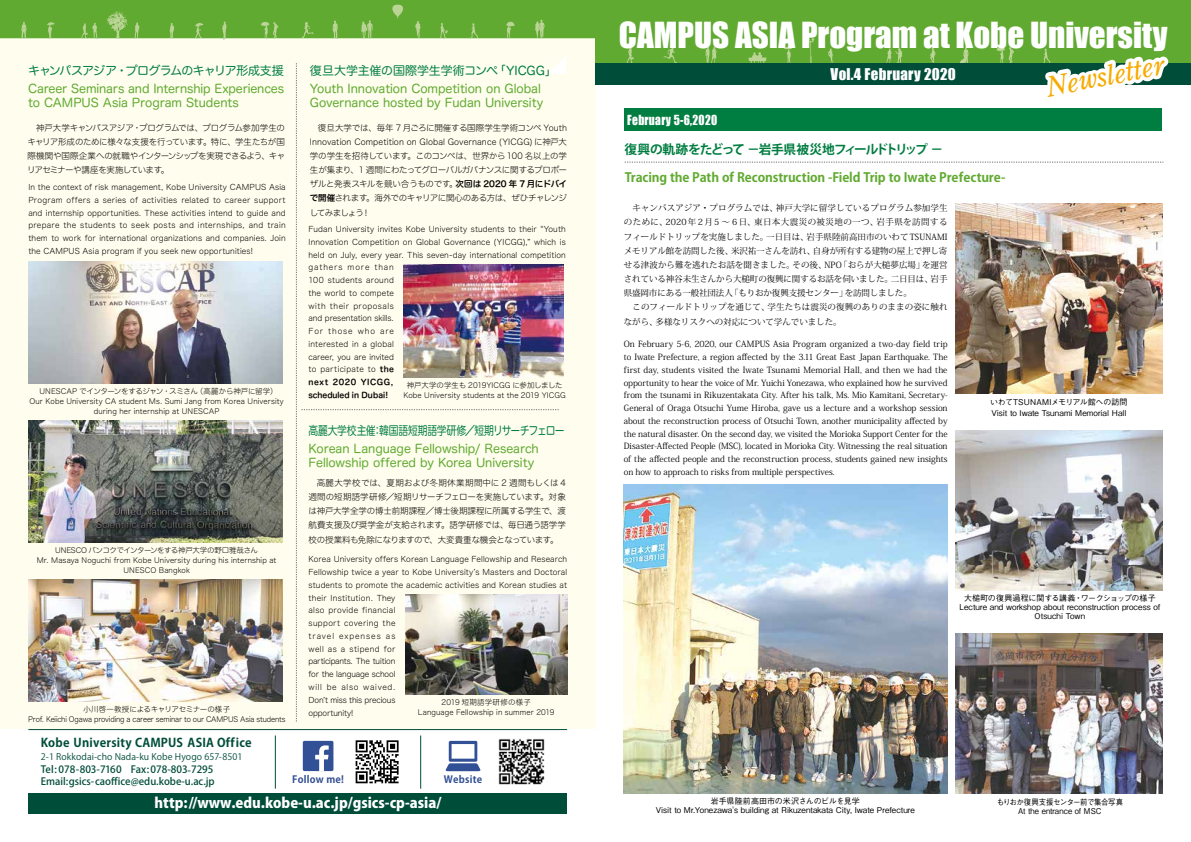
<style>
.page{position:relative;width:1191px;height:842px;background:#fff}
.page>*{position:absolute;margin:0;border:0;box-sizing:border-box;transform-origin:0 0}
.t1{font:33px "Impact";color:#fff}
.t2{font:italic 27.6px "Century Old Style Std";color:#f7ab00}
.t3{font:14.9px "Impact";letter-spacing:.02em;color:#fff}
.t4{font:800 14.2px "Koz Go Pro";color:#fff}
.t5{font:700 12.8px "Koz Go Pro";letter-spacing:-.01em;color:#61aa31}
.t6{font:700 12.8px "Koz Go Pro";letter-spacing:-.09em;color:#007d41}
.t7{font:12.8px "Impact";letter-spacing:.025em;color:#fff;scale:.9 1}
.t8{font:12px/14px "Hira Maru Std W4";letter-spacing:-.005em;color:#61aa31}
.t9{font:700 12px "Koz Go Pro";letter-spacing:.02em;color:#004d39}
.t10{font:12px "Hira Maru Std W4";letter-spacing:-.03em;color:#007d41;scale:.82 1}
.t11{font:12px "Hira Maru Std W4";letter-spacing:-.065em;color:#007d41}
.t12{font:12px "Hira Maru Std W4";letter-spacing:-.005em;color:#007d41}
.t13{font:500 10px/12px "Koz Go Pro";color:#004d39}
.t14{font:700 10px "Koz Go Pro";letter-spacing:.02em;color:#325095}
.t15{font:9px "Koz Go Pro";letter-spacing:.01em;color:#004d39}
.t16{font:8.5px/12.8px "Koz Min Pro";color:#000;text-align:justify}
.t17{font:8.5px/14.2px "Hira Maru Std W2";letter-spacing:-.05em;color:#000;text-align:justify}
.t18{font:8px/12.8px "Hira Maru Std W2";letter-spacing:.015em;color:#000}
.t19{font:500 8px/9px "Gothic BBB Pro";color:#000;text-align:center}
.t20{font:500 8px/9px "Gothic BBB Pro";color:#000;text-align:center;scale:.93 1}
.t21{font:8px/12.8px "Hira Maru Std W6";letter-spacing:.015em;color:#000}
.t22{font:7.5px/10px "Hira Maru Std W2";letter-spacing:.01em;color:#000;text-align:center}
.t23{font:7.5px "Hira Maru Std W2";letter-spacing:-.015em;color:#000}
.t24{font:7.5px "Hira Maru Std W2";letter-spacing:-.02em;color:#000}
.s1{font-family:"Hira Maru Std W6"}
</style>
<div class="page">
<div style="left:0;top:0;width:595px;height:729px;background:#fffeee"></div>
<div style="left:595px;top:0;width:596px;height:63px;background:#61aa31"></div>
<svg style="left:663px;top:46px;width:14px;height:17px"></svg>
<svg style="left:784px;top:46px;width:8px;height:17px"></svg>
<svg style="left:705px;top:47px;width:11px;height:16px"></svg>
<svg style="left:748px;top:52px;width:18px;height:11px"></svg>
<svg style="left:828px;top:48px;width:5px;height:15px"></svg>
<svg style="left:885px;top:48px;width:17px;height:15px"></svg>
<svg style="left:806px;top:38px;width:8px;height:25px"></svg>
<svg style="left:930px;top:48px;width:5px;height:15px"></svg>
<svg style="left:956px;top:47px;width:12px;height:16px"></svg>
<svg style="left:996px;top:47px;width:18px;height:16px"></svg>
<svg style="left:626px;top:47px;width:8px;height:16px"></svg>
<svg style="left:0;top:0;width:595px;height:40px;background:#6caf3e"></svg>
<div style="left:29px;top:793px;width:538px;height:20px;background:#004d39"></div>
<svg style="left:356px;top:740px;width:42px;height:43px"></svg>
<img style="left:498px;top:739px;width:47px;height:46px">
<div style="left:303px;top:741px;width:30px;height:30px;background:#325095;border-radius:2px"></div>
<svg style="left:315px;top:745px;width:14px;height:26px"></svg>
<svg style="left:445px;top:741px;width:36px;height:30px"></svg>
<hr style="left:420px;top:735px;width:1px;height:54px;background:#004d39">
<hr style="left:275px;top:735px;width:1px;height:54px;background:#004d39">
<div style="left:595px;top:63px;width:596px;height:22px;background:#004d39"></div>
<svg style="left:1039px;top:0;width:134px;height:315px"></svg>
<div style="left:624px;top:108px;width:538px;height:23px;background:#007d41"></div>
<hr style="left:28px;top:729px;width:539px;height:1px;background:#004d39">
<svg style="left:624px;top:162px;width:539px;height:1px"></svg>
<img style="left:29px;top:420px;width:254px;height:122px">
<img style="left:29px;top:262px;width:254px;height:122px">
<img style="left:28px;top:579px;width:254px;height:122px">
<img style="left:296px;top:57px;width:270px;height:665px">
<img style="left:955px;top:204px;width:207px;height:190px">
<img style="left:955px;top:430px;width:207px;height:160px">
<img style="left:955px;top:634px;width:207px;height:160px">
<img style="left:624px;top:485px;width:323px;height:309px">
<h3 class="t11" style="left:28px;top:62px;width:257px">キャンパスアジア・プログラムのキャリア形成支援</h3>
<h3 class="t8" style="left:28px;top:82px;width:257px">Career Seminars and Internship Experiences to CAMPUS Asia Program Students</h3>
<h3 class="t12" style="left:310px;top:62px;width:248px">復旦大学主催の国際学生学術コンペ「YICGG」</h3>
<h3 class="t8" style="left:310px;top:82px;width:235px">Youth Innovation Competition on Global<br>Governance hosted by Fudan University</h3>
<p class="t17" style="left:27px;top:120px;width:259px;text-indent:9px">神戸大学キャンパスアジア・プログラムでは、プログラム参加学生のキャリア形成のために様々な支援を行っています。特に、学生たちが国際機関や国際企業への就職やインターンシップを実現できるよう、キャリアセミナーや講座を実施しています。</p>
<p class="t17" style="left:310px;top:120px;width:259px;text-indent:8px">復旦大学では、毎年 7 月ごろに開催する国際学生学術コンペ Youth Innovation Competition on Global Governance (YICGG) に神戸大学の学生を招待しています。このコンペは、世界から100 名以上の学生が集まり、1 週間にわたってグローバルガバナンスに関するプロポーザルと発表スキルを競い合うものです。<span class="s1">次回は 2020 年 7 月にドバイで開催</span>されます。海外でのキャリアに関心のある方は、ぜひチャレンジしてみましょう！</p>
<p class="t18" style="left:28px;top:181px;width:259px;text-align:justify">In the context of risk management, Kobe University CAMPUS Asia Program offers a series of activities related to career support and internship opportunities. These activities intend to guide and prepare the students to seek posts and internships, and train them to work for international organizations and companies. Join the CAMPUS Asia program if you seek new opportunities!</p>
<p class="t18" style="left:308px;top:222px;width:259px">Fudan University invites Kobe University students to their “Youth<br>Innovation Competition on Global Governance (YICGG),” which is held on July, every year. This seven-day international competition gathers more than<br>100 students around<br>the world to compete<br>with their proposals<br>and presentation skills.<br>For those who are<br>interested in a global<br>career, you are invited<br>to participate to <span class="s1">the</span></p>
<p class="t21" style="left:308px;top:376px;width:86px">next 2020 YICGG, scheduled in Dubai!</p>
<p class="t22" style="left:29px;top:387px;width:256px">UNESCAP でインターンをするジャン・スミさん（高麗から神戸に留学）<br>Our Kobe University CA student Ms. Sumi Jang from Korea University during her internship at UNESCAP</p>
<p class="t22" style="left:403px;top:380px;width:164px">神戸大学の学生も 2019YICGG に参加しました<br>Kobe University students at the 2019 YICGG</p>
<h3 class="t10" style="left:308px;top:421px;width:314px">高麗大学校主催：韓国語短期語学研修／短期リサーチフェロー</h3>
<h3 class="t8" style="left:308px;top:441px;width:232px">Korean Language Fellowship/ Research<br>Fellowship offered by Korea University</h3>
<p class="t22" style="left:37px;top:545px;width:241px">UNESCO バンコクでインターンをする神戸大学の野口雅哉さん<br>Mr. Masaya Noguchi from Kobe University during his internship at<br>UNESCO Bangkok</p>
<p class="t24" style="left:84px;top:703px;width:148px">小川啓一教授によるキャリアセミナーの様子</p>
<p class="t23" style="left:28px;top:713px;width:259px">Prof. Keiichi Ogawa providing a career seminar to our CAMPUS Asia students</p>
<p class="t17" style="left:308px;top:475px;width:259px;text-indent:8px">高麗大学校では、夏期および冬期休業期間中に 2 週間もしくは 4週間の短期語学研修／短期リサーチフェローを実施しています。対象は神戸大学全学の博士前期課程／博士後期課程に所属する学生で、渡航費支援及び奨学金が支給されます。語学研修では、毎日通う語学学校の授業料も免除になりますので、大変貴重な機会となっています。</p>
<p class="t18" style="left:308px;top:553px;width:260px">Korea University offers Korean Language Fellowship and Research<br>Fellowship twice a year to Kobe University’s Masters and Doctoral students to promote the academic activities and Korean studies at their Institution. They<br>also provide financial<br>support covering the<br>travel expenses as<br>well as a stipend for<br>participants. The tuition<br>for the language school<br>will be also waived.<br>Don’t miss this precious<br>opportunity!</p>
<p class="t22" style="left:441px;top:697px;width:91px">2019 短期語学研修の様子</p>
<p class="t22" style="left:418px;top:707px;width:138px">Language Fellowship in summer 2019</p>
<h3 class="t9" style="left:41px;top:735px;width:212px">Kobe University CAMPUS ASIA Office</h3>
<p class="t15" style="left:41px;top:751px;width:203px">2-1 Rokkodai-cho Nada-ku Kobe Hyogo 657-8501</p>
<p class="t13" style="left:41px;top:764px;width:175px">Tel: 078-803-7160 Fax: 078-803-7295<br>Email: gsics-caoffice@edu.kobe-u.ac.jp</p>
<h3 class="t4" style="left:155px;top:793px;width:288px">http://www.edu.kobe-u.ac.jp/gsics-cp-asia/</h3>
<p class="t14" style="left:292px;top:772px;width:53px">Follow me!</p>
<p class="t14" style="left:444px;top:772px;width:40px">Website</p>
<h1 class="t1" style="left:619px;top:9px;width:550px">CAMPUS ASIA Program at Kobe University</h1>
<h3 class="t7" style="left:627px;top:110px;width:101px">February 5-6,2020</h3>
<h3 class="t3" style="left:830px;top:63px;width:127px">Vol.4 February 2020</h3>
<h2 class="t2" style="left:1043px;top:70px;width:121px;rotate:-11deg">Newsletter</h2>
<h3 class="t6" style="left:624px;top:141px;width:320px">復興の軌跡をたどって －岩手県被災地フィールドトリップ －</h3>
<h3 class="t5" style="left:624px;top:169px;width:382px">Tracing the Path of Reconstruction -Field Trip to Iwate Prefecture-</h3>
<p class="t16" style="left:624px;top:201px;width:325px;line-height:14.2px;text-align:left;text-indent:9px">キャンパスアジア・プログラムでは、神戸大学に留学しているプログラム参加学生のために、2020年2月5 ～ 6日、東日本大震災の被災地の一つ、岩手県を訪問するフィールドトリップを実施しました。一日目は、岩手県陸前高田市のいわて TSUNAMIメモリアル館を訪問した後、米沢祐一さんを訪れ、自身が所有する建物の屋上で押し寄せる津波から難を逃れたお話を聞きました。その後、NPO「おらが大槌夢広場」を運営されている神谷未生さんから大槌町の復興に関するお話を伺いました。二日目は、岩手県盛岡市にある一般社団法人「もりおか復興支援センター」を訪問しました。<br>　このフィールドトリップを通じて、学生たちは震災の復興のありのままの姿に触れながら、多様なリスクへの対応について学んでいました。</p>
<p class="t16" style="left:624px;top:337px;width:325px">On February 5-6, 2020, our CAMPUS Asia Program organized a two-day field trip to Iwate Prefecture, a region affected by the 3.11 Great East Japan Earthquake. The first day, students visited the Iwate Tsunami Memorial Hall, and then we had the opportunity to hear the voice of Mr. Yuichi Yonezawa, who explained how he survived from the tsunami in Rikuzentakata City. After his talk, Ms. Mio Kamitani, Secretary-General of Oraga Otsuchi Yume Hiroba, gave us a lecture and a workshop session about the reconstruction process of Otsuchi Town, another municipality affected by the natural disaster. On the second day, we visited the Morioka Support Center for the Disaster-Affected People (MSC), located in Morioka City. Witnessing the real situation of the affected people and the reconstruction process, students gained new insights on how to approach to risks from multiple perspectives.</p>
<p class="t19" style="left:990px;top:395px;width:139px;line-height:11px;text-align:left">いわてTSUNAMIメモリアル館への訪問<br>Visit to Iwate Tsunami Memorial Hall</p>
<p class="t19" style="left:959px;top:593px;width:202px">大槌町の復興過程に関する講義・ワークショップの様子<br>Lecture and workshop about reconstruction process of<br>Otsuchi Town</p>
<p class="t19" style="left:656px;top:796px;width:260px">岩手県陸前高田市の米沢さんのビルを見学<br>Visit to Mr.Yonezawa's building at Rikuzentakata City, Iwate Prefecture</p>
<p class="t20" style="left:996px;top:796px;width:137px">もりおか復興支援センター前で集合写真<br>At the entrance of MSC</p>
</div>
